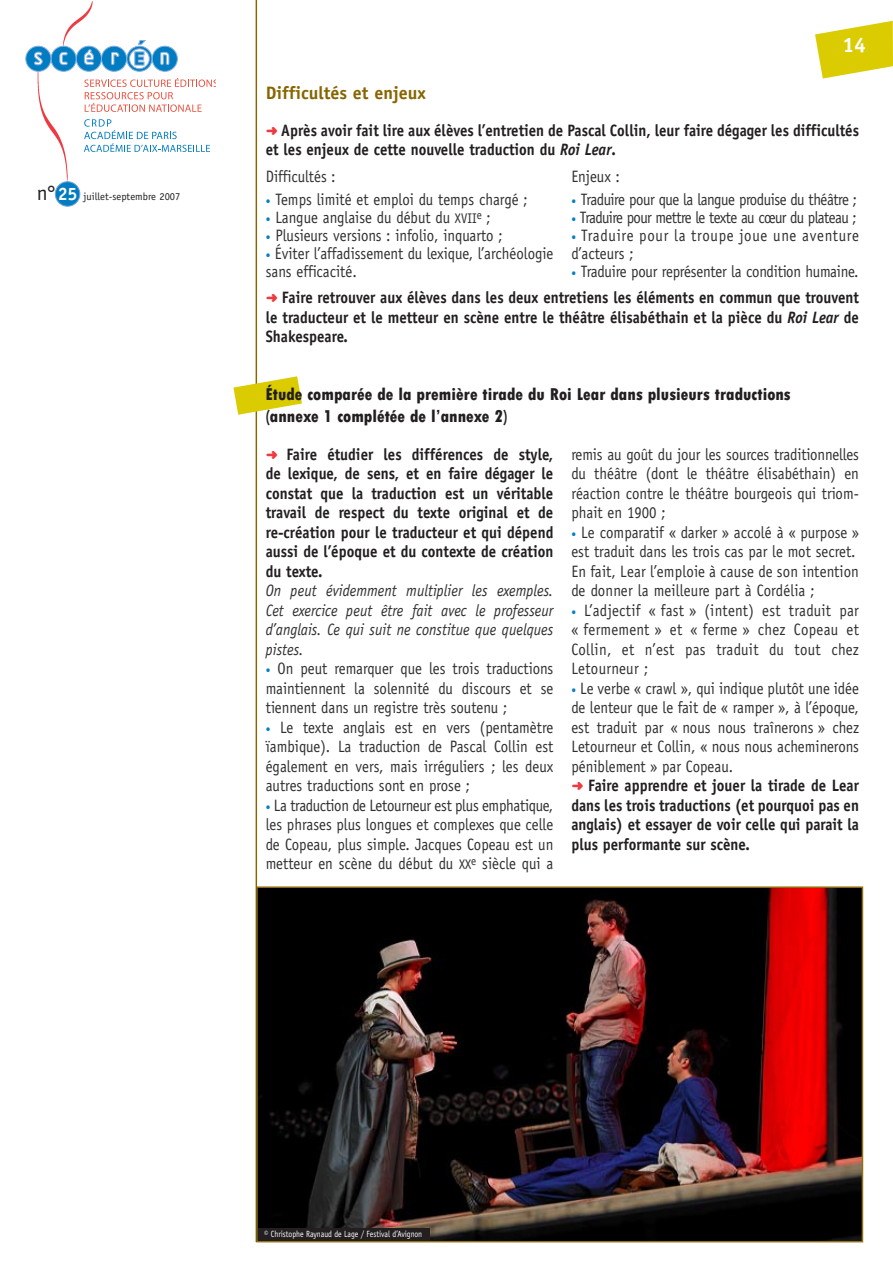
<style>
.page{position:relative;width:893px;height:1263px;background:#fff}
.page>*{position:absolute;margin:0;border:0;box-sizing:border-box;transform-origin:0 0}
.t1{font:700 21px "Officina Sans";color:#fff}
.t2{font:800 condensed 18px/21.6px "Tw Cen";color:#231f20}
.t3{font:700 18px "Officina Sans";color:#876500}
.t4{font:16.5px/19.5px "Officina Sans";color:#312f30;text-align:justify;scale:.9 1}
.t5{font:700 16.5px/19.5px "Officina Sans";color:#231f20;text-align:justify;scale:.9 1}
.t6{font:italic 16.5px/19.5px "Officina Sans";color:#312f30;text-align:justify;scale:.9 1}
.t7{font:16.5px/18px "Officina Sans";letter-spacing:.05em;color:#312f30;scale:.9 1}
.t8{font:16.5px "Officina Sans";letter-spacing:-.03em;color:#312f30;scale:.9 1}
.t9{font:16.5px "Officina Sans";letter-spacing:-.04em;color:#312f30;scale:.9 1}
.t10{font:10.5px "Officina Sans";color:#231f20}
.t11{font:9px "Officina Sans";color:#fff;scale:.85 1}
.s1{font-size:21px}
.s2{font-weight:700;font-size:18px;color:#fff}
.s3{font-family:"Distro Bats";font-weight:400;font-size:13.5px;color:#ee3a41}
.s4{font-style:italic}
.s5{font-weight:700;font-size:10.5px;color:#0580c5}
.s6{font-size:14.1px}
.s7{font-family:"Distro Bats";font-size:13.5px;color:#ee3a41}
.s8{font-weight:700;color:#231f20}
</style>
<div class="page">
<img style="left:63px;top:1px;width:30px;height:39px">
<img style="left:37px;top:72px;width:40px;height:113px">
<svg style="left:84px;top:78px;width:132px;height:34px"></svg>
<svg style="left:26px;top:40px;width:152px;height:32px"></svg>
<svg style="left:84px;top:119px;width:126px;height:33px"></svg>
<div style="left:55px;top:182px;width:25px;height:24px;background:#007cc2;border-radius:50%"></div>
<div style="left:55px;top:181px;width:25px;height:26px;border:1px solid #70a3d6;border-radius:50%"></div>
<svg style="left:815px;top:21px;width:78px;height:58px"></svg>
<img style="left:255px;top:0;width:3px;height:1242px">
<svg style="left:233px;top:376px;width:69px;height:39px"></svg>
<img style="left:259px;top:889px;width:601px;height:350px">
<div style="left:256px;top:886px;width:607px;height:356px;border:2px solid #927114"></div>
<div style="left:258px;top:1228px;width:172px;height:12px;background:#231f20"></div>
<p class="t10" style="left:37px;top:190px;width:145px"><span class="s1">n°</span> <span class="s2">25</span> juillet-septembre 2007</p>
<p class="t1" style="left:843px;top:32px;width:23px">14</p>
<p class="t3" style="left:266px;top:82px;width:162px">Difficultés et enjeux</p>
<p class="t5" style="left:266px;top:120px;width:661px"><span class="s3">b</span> Après avoir fait lire aux élèves l’entretien de Pascal Collin, leur faire dégager les difficultés et les enjeux de cette nouvelle traduction du <span class="s4">Roi Lear</span>.</p>
<p class="t4" style="left:266px;top:167px;width:79px">Difficultés :</p>
<p class="t4" style="left:266px;top:189px;width:292px"><span class="s5">•</span> Temps limité et emploi du temps chargé ;</p>
<p class="t4" style="left:266px;top:207px;width:251px"><span class="s5">•</span> Langue anglaise du début du <span class="s6">xvii</span><sup>e</sup> ;</p>
<p class="t4" style="left:266px;top:225px;width:265px"><span class="s5">•</span> Plusieurs versions : infolio, inquarto ;</p>
<p class="t4" style="left:266px;top:244px;width:321px;line-height:18px"><span class="s5">•</span> Éviter l’affadissement du lexique, l’archéologie sans efficacité.</p>
<p class="t4" style="left:571px;top:167px;width:55px">Enjeux :</p>
<p class="t8" style="left:571px;top:189px;width:319px"><span class="s5">•</span> Traduire pour que la langue produise du théâtre ;</p>
<p class="t9" style="left:571px;top:207px;width:318px"><span class="s5">•</span> Traduire pour mettre le texte au cœur du plateau ;</p>
<p class="t7" style="left:571px;top:226px;width:321px"><span class="s5">•</span> Traduire pour la troupe joue une aventure d’acteurs ;</p>
<p class="t4" style="left:571px;top:261px;width:321px"><span class="s5">•</span> Traduire pour représenter la condition humaine.</p>
<p class="t5" style="left:266px;top:288px;width:661px"><span class="s3">b</span> Faire retrouver aux élèves dans les deux entretiens les éléments en commun que trouvent le traducteur et le metteur en scène entre le théâtre élisabéthain et la pièce du <span class="s4">Roi Lear</span> de Shakespeare.</p>
<p class="t2" style="left:265px;top:384px;width:527px">Étude comparée de la première tirade du Roi Lear dans plusieurs traductions (annexe 1 complétée de l’annexe 2)</p>
<p class="t5" style="left:266px;top:444px;width:321px"><span class="s3">b</span> Faire étudier les différences de style, de lexique, de sens, et en faire dégager le constat que la traduction est un véritable travail de respect du texte original et de re-création pour le traducteur et qui dépend aussi de l’époque et du contexte de création du texte.</p>
<p class="t6" style="left:266px;top:581px;width:321px">On peut évidemment multiplier les exemples.<br>Cet exercice peut être fait avec le professeur d’anglais. Ce qui suit ne constitue que quelques pistes.</p>
<p class="t4" style="left:266px;top:659px;width:321px"><span class="s5">•</span> On peut remarquer que les trois traductions maintiennent la solennité du discours et se tiennent dans un registre très soutenu ;</p>
<p class="t4" style="left:266px;top:717px;width:321px"><span class="s5">•</span> Le texte anglais est en vers (pentamètre ïambique). La traduction de Pascal Collin est également en vers, mais irréguliers ; les deux autres traductions sont en prose ;</p>
<p class="t4" style="left:266px;top:795px;width:321px"><span class="s5">•</span> La traduction de Letourneur est plus emphatique, les phrases plus longues et complexes que celle de Copeau, plus simple. Jacques Copeau est un metteur en scène du début du <span class="s6">xx</span><sup>e</sup> siècle qui a</p>
<p class="t4" style="left:571px;top:444px;width:321px">remis au goût du jour les sources traditionnelles du théâtre (dont le théâtre élisabéthain) en réaction contre le théâtre bourgeois qui triom&shy;phait en 1900 ;</p>
<p class="t4" style="left:571px;top:522px;width:321px;text-align:left"><span class="s5">•</span> Le comparatif « darker » accolé à « purpose » est traduit dans les trois cas par le mot secret.<br>En fait, Lear l’emploie à cause de son intention de donner la meilleure part à Cordélia ;</p>
<p class="t4" style="left:571px;top:600px;width:321px"><span class="s5">•</span> L’adjectif « fast » (intent) est traduit par « fermement » et « ferme » chez Copeau et Collin, et n’est pas traduit du tout chez Letourneur ;</p>
<p class="t4" style="left:571px;top:678px;width:321px;text-align:left"><span class="s5">•</span> Le verbe « crawl », qui indique plutôt une idée de lenteur que le fait de « ramper », à l’époque, est traduit par « nous nous traînerons » chez Letourneur et Collin, « nous nous acheminerons péniblement » par Copeau.<br><span class="s7">b</span> <span class="s8">Faire apprendre et jouer la tirade de Lear dans les trois traductions (et pourquoi pas en anglais) et essayer de voir celle qui parait la plus performante sur scène.</span></p>
<p class="t11" style="left:264px;top:1229px;width:188px">© Christophe Raynaud de Lage / Festival d’Avignon</p>
</div>
